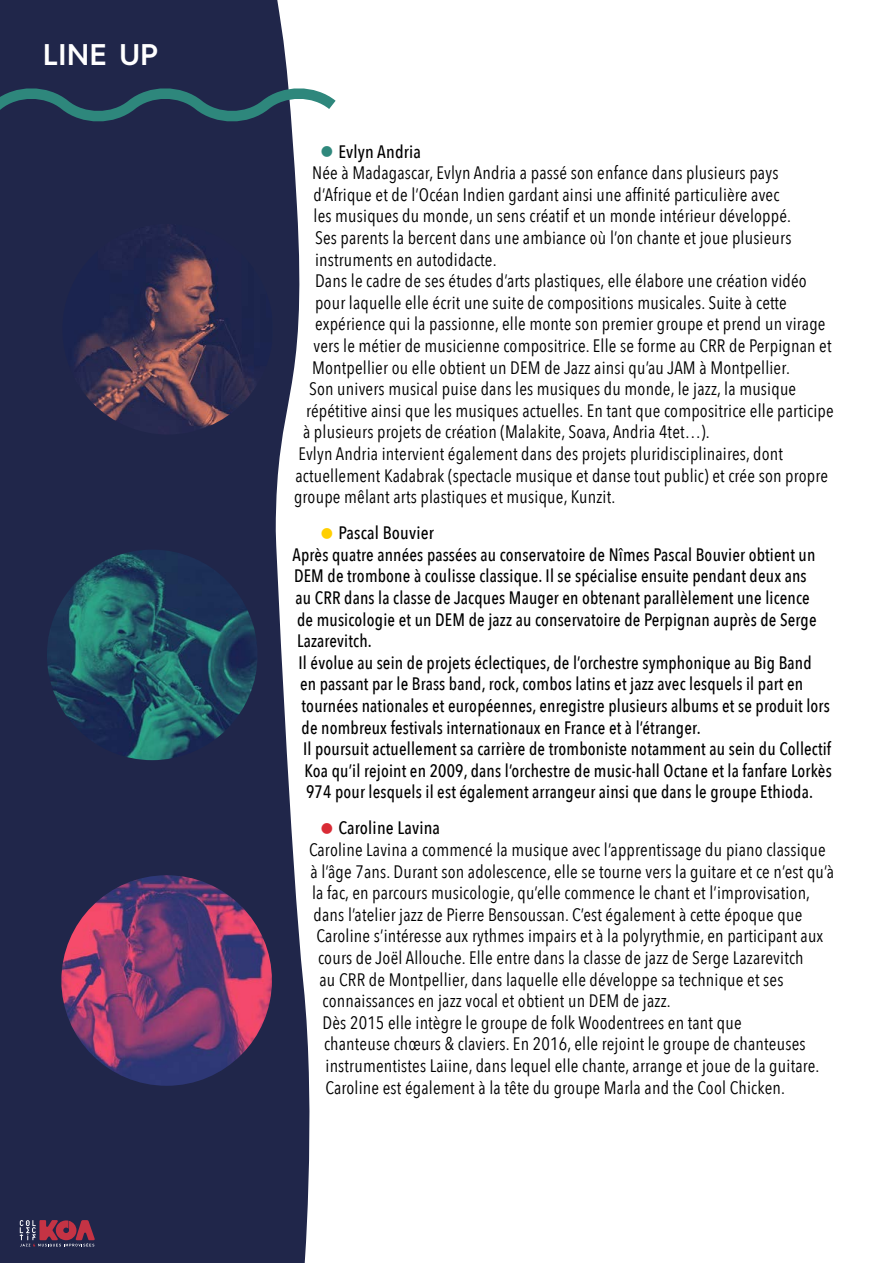
<style>
.page{position:relative;width:893px;height:1263px;background:#fff}
.page>*{position:absolute;margin:0;border:0;box-sizing:border-box;transform-origin:0 0}
.t1{font:600 30px "Hurme Geometric Sans 4";color:#fff}
.t2{font:18px "Avenir Next Condensed";letter-spacing:.01em;color:#000}
.t3{font:500 18px "Avenir Next Condensed";letter-spacing:.01em;color:#000;scale:.96 1}
.t4{font:500 18px "Avenir Next Condensed";letter-spacing:.01em;color:#000}
.s1{font-size:30px;color:#2f887c}
.s2{font-size:30px;color:#ffcf01}
.s3{font-size:30px;color:#d92b35}
</style>
<div class="page">
<svg style="left:252px;top:0;width:58px;height:1263px;fill:#20264a"></svg>
<div style="left:0;top:0;width:252px;height:1263px;background:#20264a"></div>
<svg style="left:20px;top:1220px;width:75px;height:27px"></svg>
<img style="left:62px;top:224px;width:211px;height:210px;border-radius:105px">
<img style="left:61px;top:875px;width:211px;height:211px;border-radius:105px">
<img style="left:47px;top:550px;width:210px;height:210px;border-radius:105px">
<svg style="left:0;top:75px;width:336px;height:60px"></svg>
<h1 class="t1" style="left:43px;top:34px;width:117px">LINE UP</h1>
<p class="t4" style="left:320px;top:140px;width:103px"><span class="s1">•</span> Evlyn Andria</p>
<p class="t2" style="left:312px;top:157px;width:468px">Née à Madagascar, Evlyn Andria a passé son enfance dans plusieurs pays</p>
<p class="t2" style="left:314px;top:179px;width:467px">d’Afrique et de l’Océan Indien gardant ainsi une affinité particulière avec</p>
<p class="t2" style="left:314px;top:201px;width:479px">les musiques du monde, un sens créatif et un monde intérieur développé.</p>
<p class="t2" style="left:315px;top:222px;width:478px">Ses parents la bercent dans une ambiance où l’on chante et joue plusieurs</p>
<p class="t2" style="left:315px;top:244px;width:183px">instruments en autodidacte.</p>
<p class="t2" style="left:315px;top:265px;width:493px">Dans le cadre de ses études d’arts plastiques, elle élabore une création vidéo</p>
<p class="t2" style="left:315px;top:287px;width:473px">pour laquelle elle écrit une suite de compositions musicales. Suite à cette</p>
<p class="t2" style="left:315px;top:309px;width:512px">expérience qui la passionne, elle monte son premier groupe et prend un virage</p>
<p class="t2" style="left:314px;top:330px;width:519px">vers le métier de musicienne compositrice. Elle se forme au CRR de Perpignan et</p>
<p class="t2" style="left:312px;top:352px;width:479px">Montpellier ou elle obtient un DEM de Jazz ainsi qu’au JAM à Montpellier.</p>
<p class="t2" style="left:309px;top:373px;width:489px">Son univers musical puise dans les musiques du monde, le jazz, la musique</p>
<p class="t2" style="left:306px;top:395px;width:529px">répétitive ainsi que les musiques actuelles. En tant que compositrice elle participe</p>
<p class="t2" style="left:303px;top:417px;width:408px">à plusieurs projets de création (Malakite, Soava, Andria 4tet…).</p>
<p class="t2" style="left:299px;top:438px;width:486px">Evlyn Andria intervient également dans des projets pluridisciplinaires, dont</p>
<p class="t2" style="left:296px;top:460px;width:534px">actuellement Kadabrak (spectacle musique et danse tout public) et crée son propre</p>
<p class="t2" style="left:294px;top:481px;width:323px">groupe mêlant arts plastiques et musique, Kunzit.</p>
<p class="t4" style="left:320px;top:522px;width:116px"><span class="s2">•</span> Pascal Bouvier</p>
<p class="t3" style="left:293px;top:544px;width:546px">Après quatre années passées au conservatoire de Nîmes Pascal Bouvier obtient un</p>
<p class="t3" style="left:294px;top:565px;width:535px">DEM de trombone à coulisse classique. Il se spécialise ensuite pendant deux ans</p>
<p class="t3" style="left:296px;top:587px;width:537px">au CRR dans la classe de Jacques Mauger en obtenant parallèlement une licence</p>
<p class="t3" style="left:297px;top:608px;width:543px">de musicologie et un DEM de jazz au conservatoire de Perpignan auprès de Serge</p>
<p class="t3" style="left:297px;top:630px;width:79px">Lazarevitch.</p>
<p class="t3" style="left:299px;top:652px;width:536px">Il évolue au sein de projets éclectiques, de l’orchestre symphonique au Big Band</p>
<p class="t3" style="left:300px;top:673px;width:526px">en passant par le Brass band, rock, combos latins et jazz avec lesquels il part en</p>
<p class="t3" style="left:302px;top:695px;width:552px">tournées nationales et européennes, enregistre plusieurs albums et se produit lors</p>
<p class="t3" style="left:302px;top:716px;width:417px">de nombreux festivals internationaux en France et à l’étranger.</p>
<p class="t3" style="left:303px;top:738px;width:552px">Il poursuit actuellement sa carrière de tromboniste notamment au sein du Collectif</p>
<p class="t3" style="left:305px;top:760px;width:551px">Koa qu’il rejoint en 2009, dans l’orchestre de music-hall Octane et la fanfare Lorkès</p>
<p class="t3" style="left:306px;top:781px;width:529px">974 pour lesquels il est également arrangeur ainsi que dans le groupe Ethioda.</p>
<p class="t4" style="left:320px;top:817px;width:122px"><span class="s3">•</span> Caroline Lavina</p>
<p class="t2" style="left:309px;top:834px;width:518px">Caroline Lavina a commencé la musique avec l’apprentissage du piano classique</p>
<p class="t2" style="left:311px;top:856px;width:525px">à l’âge 7ans. Durant son adolescence, elle se tourne vers la guitare et ce n’est qu’à</p>
<p class="t2" style="left:312px;top:877px;width:500px">la fac, en parcours musicologie, qu’elle commence le chant et l’improvisation,</p>
<p class="t2" style="left:314px;top:899px;width:490px">dans l’atelier jazz de Pierre Bensoussan. C’est également à cette époque que</p>
<p class="t2" style="left:317px;top:921px;width:508px">Caroline s’intéresse aux rythmes impairs et à la polyrythmie, en participant aux</p>
<p class="t2" style="left:318px;top:942px;width:487px">cours de Joël Allouche. Elle entre dans la classe de jazz de Serge Lazarevitch</p>
<p class="t2" style="left:320px;top:964px;width:465px">au CRR de Montpellier, dans laquelle elle développe sa technique et ses</p>
<p class="t2" style="left:323px;top:985px;width:350px">connaissances en jazz vocal et obtient un DEM de jazz.</p>
<p class="t2" style="left:323px;top:1007px;width:421px">Dès 2015 elle intègre le groupe de folk Woodentrees en tant que</p>
<p class="t2" style="left:324px;top:1029px;width:483px">chanteuse chœurs &amp; claviers. En 2016, elle rejoint le groupe de chanteuses</p>
<p class="t2" style="left:326px;top:1050px;width:495px">instrumentistes Laiine, dans lequel elle chante, arrange et joue de la guitare.</p>
<p class="t2" style="left:326px;top:1072px;width:461px">Caroline est également à la tête du groupe Marla and the Cool Chicken.</p>
</div>
